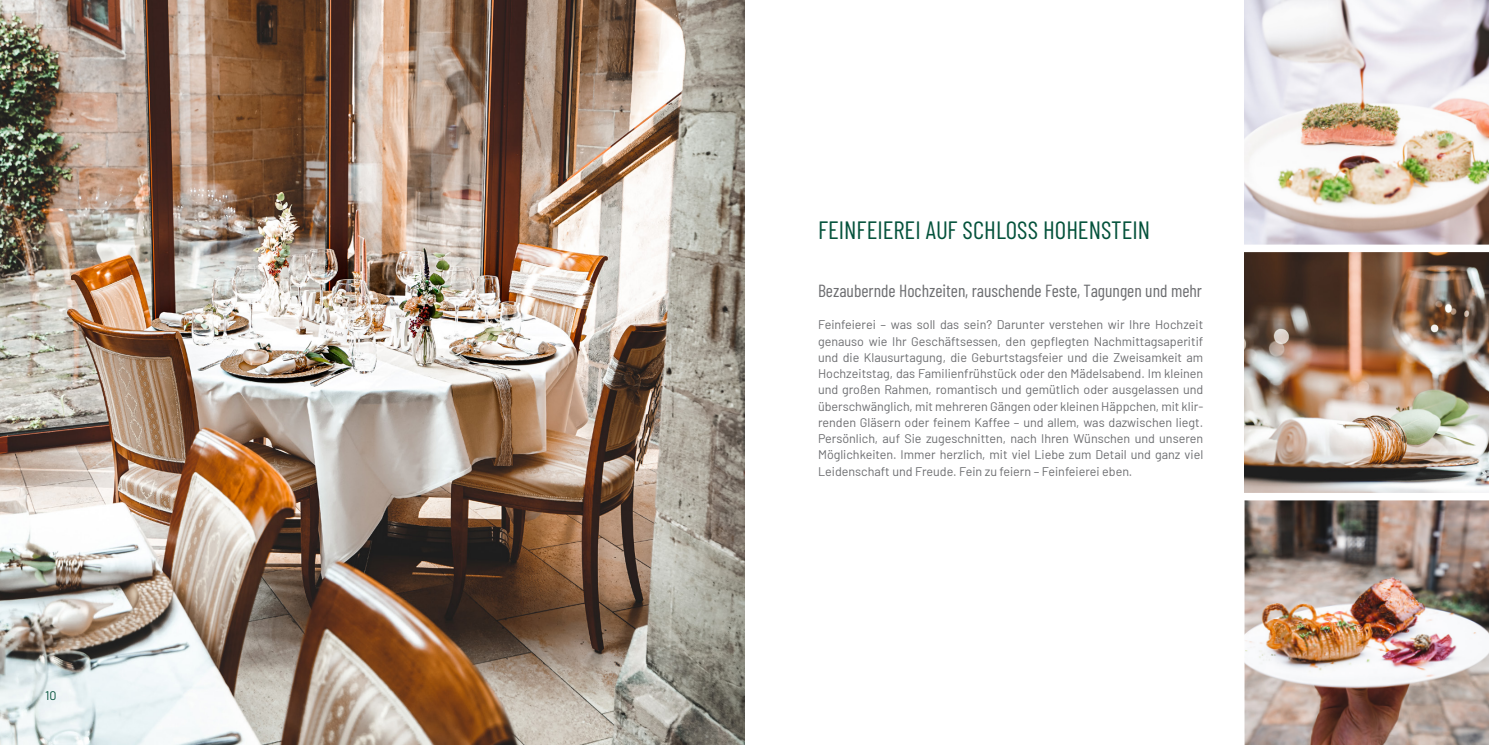
<style>
.page{position:relative;width:1489px;height:745px;background:#fff}
.page>*{position:absolute;margin:0;border:0;box-sizing:border-box;transform-origin:0 0}
.t1{font:25px "Barlow Condensed";color:#04523b}
.t2{font:17.5px "Barlow Condensed";color:#6c6d70}
.t3{font:12.5px/16.2px "Barlow";color:#6c6d70;text-align:justify}
.t4{font:12.5px "Barlow";color:#04523b}
</style>
<div class="page">
<img style="left:0;top:0;width:744px;height:744px">
<img style="left:1244px;top:500px;width:244px;height:244px">
<img style="left:1244px;top:252px;width:244px;height:240px">
<img style="left:1244px;top:0;width:244px;height:244px">
<p class="t4" style="left:45px;top:685px;width:13px">10</p>
<h1 class="t1" style="left:818px;top:212px;width:333px">FEINFEIEREI AUF SCHLOSS HOHENSTEIN</h1>
<h2 class="t2" style="left:818px;top:278px;width:385px">Bezaubernde Hochzeiten, rauschende Feste, Tagungen und mehr</h2>
<p class="t3" style="left:818px;top:315px;width:387px">Feinfeierei – was soll das sein? Darunter verstehen wir Ihre Hochzeit genauso wie Ihr Geschäftsessen, den gepflegten Nachmittagsaperitif und die Klausurtagung, die Geburtstagsfeier und die Zweisamkeit am Hochzeitstag, das Familienfrühstück oder den Mädelsabend. Im kleinen und großen Rahmen, romantisch und gemütlich oder ausgelassen und überschwänglich, mit mehreren Gängen oder kleinen Häppchen, mit klir&shy;renden Gläsern oder feinem Kaffee – und allem, was dazwischen liegt.<br>Persönlich, auf Sie zugeschnitten, nach Ihren Wünschen und unseren Möglichkeiten. Immer herzlich, mit viel Liebe zum Detail und ganz viel Leidenschaft und Freude. Fein zu feiern – Feinfeierei eben.</p>
</div>
